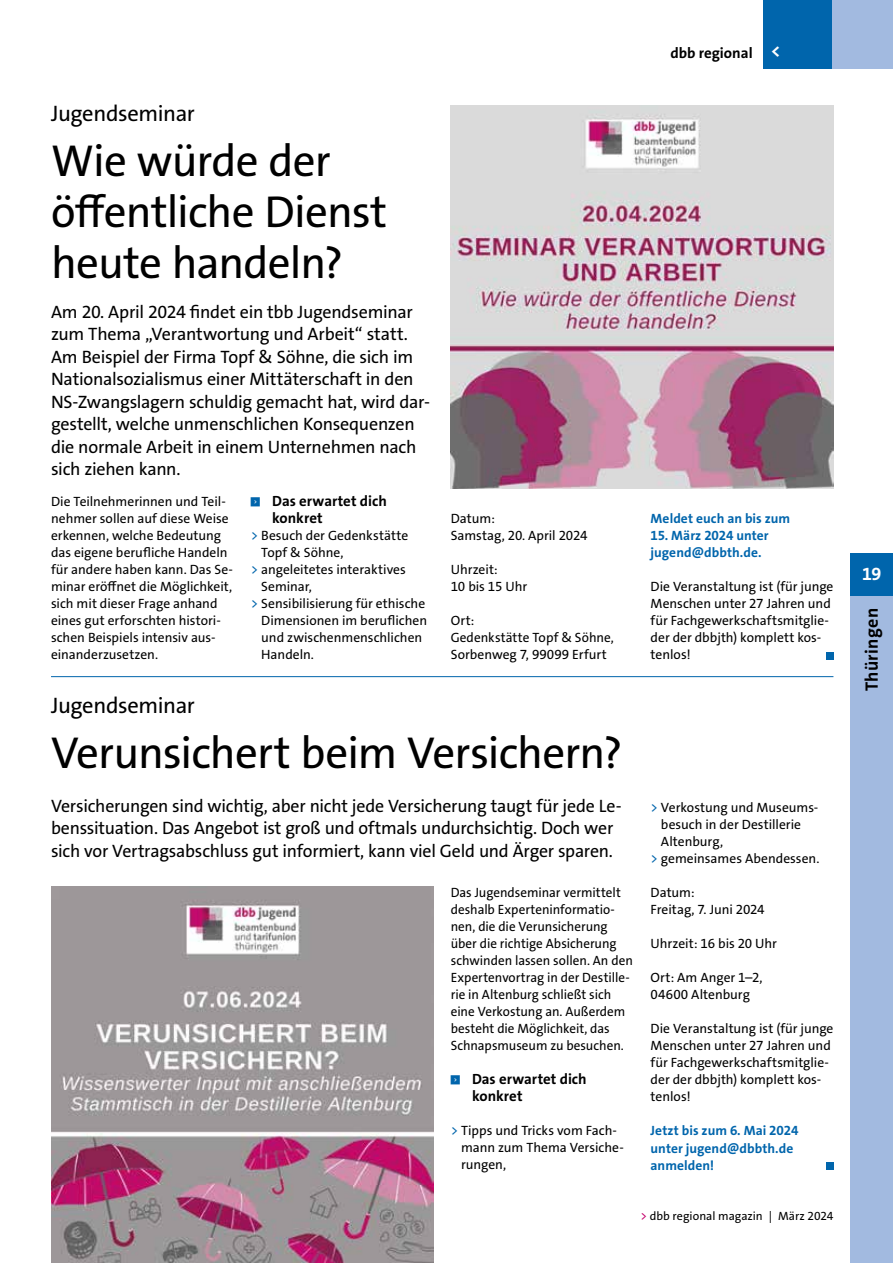
<style>
.page{position:relative;width:893px;height:1263px;background:#fff}
.page>*{position:absolute;margin:0;border:0;box-sizing:border-box;transform-origin:0 0}
.t1{font:45px/51px "The Sans Os F";letter-spacing:-.02em;color:#000}
.t2{font:22.5px "The Sans Os F";letter-spacing:-.02em;color:#000}
.t3{font:18px/22.5px "The Sans Os F";letter-spacing:-.015em;color:#000}
.t4{font:700 18px "The Sans Os F";letter-spacing:.02em;color:#000}
.t5{font:700 18px "The Sans Os F";color:#fff}
.t6{font:700 15px "The Sans Os F";color:#000}
.t7{font:700 14.85px/17px "The Sans Os F";color:#000}
.t8{font:13.5px/17px "The Sans Os F";color:#000}
.t9{font:700 13.5px/17px "The Sans Os F";letter-spacing:.005em;color:#0065ac}
.t10{font:12px "The Sans Os F";color:#000}
.t11{font:5.85px "Top Numbers";color:#0065ac}
.s1{font-size:18px;color:#fff}
.s2{color:#0065ac}
.s3{color:#c3006b}
</style>
<div class="page">
<hr style="left:51px;top:676px;width:782px;height:1px;background:#0065ac">
<div style="left:826px;top:652px;width:7px;height:7px;background:#0065ac"></div>
<div style="left:826px;top:1162px;width:7px;height:7px;background:#0065ac"></div>
<img style="left:51px;top:891px;width:383px;height:372px">
<img style="left:451px;top:106px;width:382px;height:382px">
<div style="left:763px;top:0;width:130px;height:68px;background:#a2bae0"></div>
<div style="left:763px;top:0;width:68px;height:68px;background:#0065ac"></div>
<div style="left:850px;top:595px;width:43px;height:668px;background:#a2bae0"></div>
<div style="left:850px;top:553px;width:43px;height:42px;background:#0065ac"></div>
<p class="t6" style="left:670px;top:44px;width:112px">dbb regional <span class="s1">&lt;</span></p>
<h2 class="t2" style="left:51px;top:99px;width:145px">Jugendseminar</h2>
<h1 class="t1" style="left:51px;top:136px;width:338px">Wie würde der öffentliche Dienst heute handeln?</h1>
<p class="t3" style="left:51px;top:300px;width:381px">Am 20. April 2024 findet ein tbb Jugendseminar zum Thema „Verantwortung und Arbeit“ statt.<br>Am Beispiel der Firma Topf &amp; Söhne, die sich im Nationalsozialismus einer Mittäterschaft in den NS-Zwangslagern schuldig gemacht hat, wird dar&shy;gestellt, welche unmenschlichen Konsequenzen die normale Arbeit in einem Unternehmen nach sich ziehen kann.</p>
<p class="t8" style="left:51px;top:493px;width:183px">Die Teilnehmerinnen und Teil&shy;nehmer sollen auf diese Weise erkennen, welche Bedeutung das eigene berufliche Handeln für andere haben kann. Das Se&shy;minar eröffnet die Möglichkeit, sich mit dieser Frage anhand eines gut erforschten histori&shy;schen Beispiels intensiv aus&shy;einanderzusetzen.</p>
<p class="t11" style="left:251px;top:497px;width:11px">&lt;</p>
<p class="t7" style="left:272px;top:493px;width:116px">Das erwartet dich konkret</p>
<p class="t8" style="left:251px;top:527px;width:159px"><span class="s2">&gt;</span> Besuch der Gedenkstätte</p>
<p class="t8" style="left:261px;top:544px;width:84px">Topf &amp; Söhne,</p>
<p class="t8" style="left:251px;top:561px;width:157px"><span class="s2">&gt;</span> angeleitetes interaktives</p>
<p class="t8" style="left:261px;top:578px;width:52px">Seminar,</p>
<p class="t8" style="left:251px;top:595px;width:176px"><span class="s2">&gt;</span> Sensibilisierung für ethische</p>
<p class="t8" style="left:261px;top:612px;width:167px">Dimensionen im beruflichen</p>
<p class="t8" style="left:261px;top:629px;width:163px">und zwischenmenschlichen</p>
<p class="t8" style="left:261px;top:646px;width:54px">Handeln.</p>
<p class="t8" style="left:451px;top:510px;width:138px">Datum:<br>Samstag, 20. April 2024</p>
<p class="t8" style="left:451px;top:561px;width:78px">Uhrzeit:<br>10 bis 15 Uhr</p>
<p class="t8" style="left:451px;top:612px;width:165px">Ort:<br>Gedenkstätte Topf &amp; Söhne,<br>Sorbenweg 7, 99099 Erfurt</p>
<h2 class="t2" style="left:51px;top:690px;width:145px">Jugendseminar</h2>
<h1 class="t1" style="left:51px;top:727px;width:573px">Verunsichert beim Versichern?</h1>
<h3 class="t3" style="left:51px;top:794px;width:572px">Versicherungen sind wichtig, aber nicht jede Versicherung taugt für jede Le&shy;benssituation. Das Angebot ist groß und oftmals undurchsichtig. Doch wer sich vor Vertragsabschluss gut informiert, kann viel Geld und Ärger sparen.</h3>
<p class="t8" style="left:451px;top:884px;width:184px">Das Jugendseminar vermittelt deshalb Experteninformatio&shy;nen, die die Verunsicherung über die richtige Absicherung schwinden lassen sollen. An den<br>Expertenvortrag in der Destille&shy;rie in Altenburg schließt sich eine Verkostung an. Außerdem besteht die Möglichkeit, das<br>Schnapsmuseum zu besuchen.</p>
<p class="t11" style="left:451px;top:1075px;width:11px">&lt;</p>
<p class="t7" style="left:472px;top:1071px;width:116px">Das erwartet dich konkret</p>
<p class="t8" style="left:461px;top:1122px;width:164px;text-indent:-10px"><span class="s2">&gt;</span> Tipps und Tricks vom Fach&shy;mann zum Thema Versiche&shy;rungen,</p>
<p class="t9" style="left:651px;top:510px;width:141px">Meldet euch an bis zum</p>
<p class="t9" style="left:651px;top:527px;width:120px">15. März 2024 unter jugend@dbbth.de.</p>
<p class="t8" style="left:651px;top:578px;width:184px">Die Veranstaltung ist (für junge<br>Menschen unter 27 Jahren und für Fachgewerkschaftsmitglie&shy;der der dbbjth) komplett kos&shy;tenlos!</p>
<p class="t8" style="left:651px;top:799px;width:168px"><span class="s2">&gt;</span> Verkostung und Museums-</p>
<p class="t8" style="left:661px;top:816px;width:142px">besuch in der Destillerie</p>
<p class="t8" style="left:661px;top:833px;width:64px">Altenburg,</p>
<p class="t8" style="left:651px;top:850px;width:170px"><span class="s2">&gt;</span> gemeinsames Abendessen.</p>
<p class="t8" style="left:651px;top:884px;width:116px">Datum:<br>Freitag, 7. Juni 2024</p>
<p class="t8" style="left:651px;top:935px;width:128px">Uhrzeit: 16 bis 20 Uhr</p>
<p class="t8" style="left:651px;top:969px;width:113px">Ort: Am Anger 1–2,<br>04600 Altenburg</p>
<p class="t8" style="left:651px;top:1020px;width:184px">Die Veranstaltung ist (für junge<br>Menschen unter 27 Jahren und für Fachgewerkschaftsmitglie&shy;der der dbbjth) komplett kos&shy;tenlos!</p>
<p class="t9" style="left:651px;top:1122px;width:149px">Jetzt bis zum 6. Mai 2024 unter jugend@dbbth.de anmelden!</p>
<p class="t10" style="left:641px;top:1208px;width:194px"><span class="s3">&gt;</span> dbb regional magazin | März 2024</p>
<h3 class="t5" style="left:862px;top:562px;width:21px">19</h3>
<h3 class="t4" style="left:860px;top:691px;width:85px;rotate:-90deg">Thüringen</h3>
</div>
